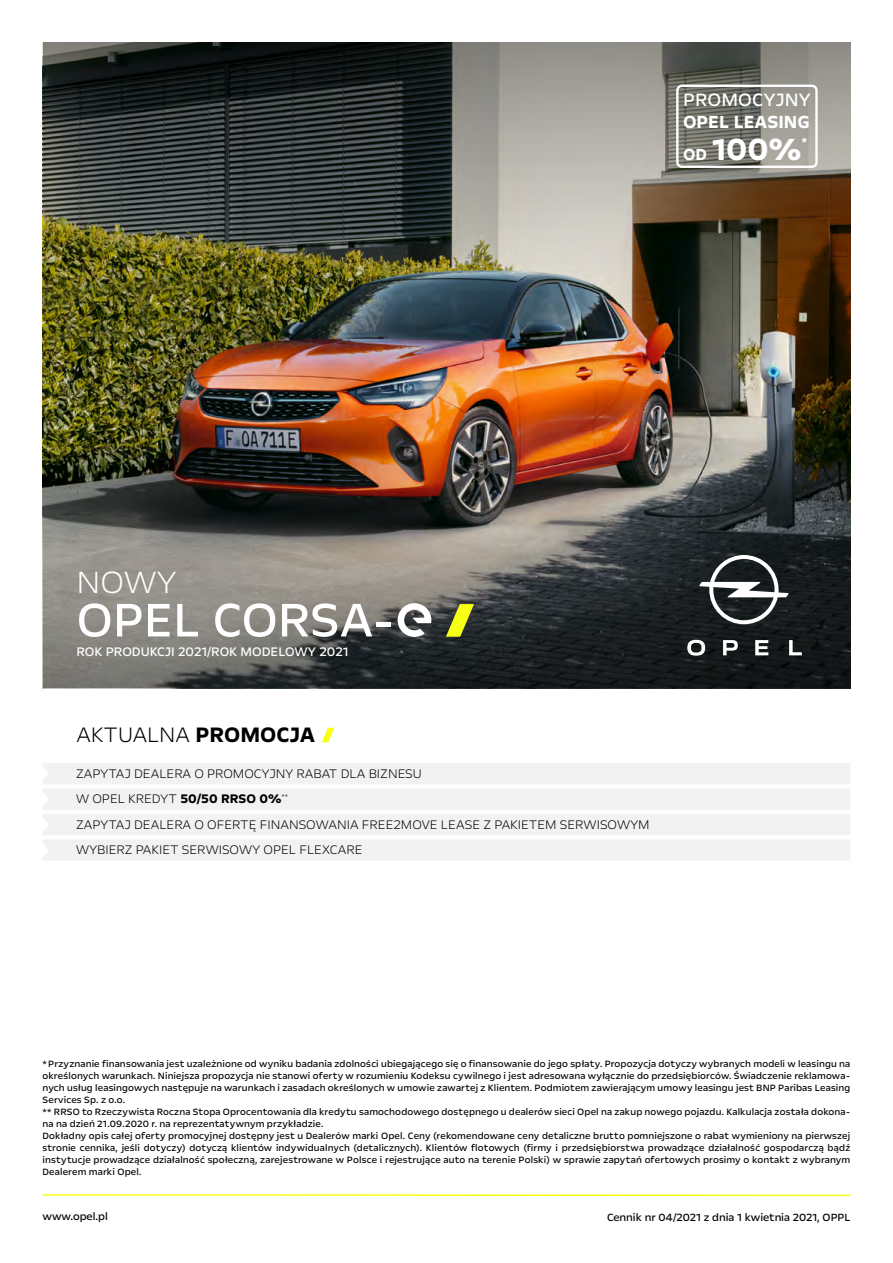
<style>
.page{position:relative;width:893px;height:1263px;background:#fff}
.page>*{position:absolute;margin:0;border:0;box-sizing:border-box;transform-origin:0 0}
.t1{font:54px "Opel Next";color:#fff}
.t2{font:300 35.25px "Opel Next";color:#fff}
.t3{font:700 35.1px "Opel Next";color:#fff}
.t4{font:300 24px "Opel Next";color:#000}
.t5{font:20.55px "Opel Next";letter-spacing:.01em;color:#fff}
.t6{font:700 20.1px "Opel Next";color:#fff}
.t7{font:300 14.25px/25.5px "Opel Next";color:#000}
.t8{font:14.25px "Opel Next";color:#fff}
.t9{font:700 13.65px "Opel Next";color:#fff}
.t10{font:12px "Opel Next";color:#000}
.t11{font:10.5px/12px "Opel Next";letter-spacing:.015em;color:#000}
.s1{font-size:18.45px}
.s2{font-weight:700}
</style>
<div class="page">
<img style="left:43px;top:435px;width:807px;height:253px">
<img style="left:43px;top:43px;width:807px;height:392px">
<svg style="left:446px;top:604px;width:28px;height:33px"></svg>
<svg style="left:322px;top:728px;width:12px;height:14px"></svg>
<svg style="left:687px;top:640px;width:115px;height:16px"></svg>
<svg style="left:699px;top:555px;width:89px;height:69px"></svg>
<hr style="left:43px;top:1194px;width:807px;height:2px;background:#f7ff14">
<svg style="left:43px;top:763px;width:807px;height:97px"></svg>
<div style="left:676px;top:85px;width:142px;height:83px;border:2px solid #fff;border-radius:5px"></div>
<h3 class="t5" style="left:683px;top:87px;width:129px">PROMOCYJNY</h3>
<h3 class="t6" style="left:683px;top:110px;width:128px">OPEL LEASING</h3>
<h3 class="t3" style="left:683px;top:128px;width:120px"><span class="s1">OD</span> 100%</h3>
<h3 class="t9" style="left:802px;top:133px;width:7px">*</h3>
<h2 class="t2" style="left:77px;top:560px;width:101px">NOWY</h2>
<h1 class="t1" style="left:77px;top:586px;width:358px">OPEL CORSA-<span class="s2">{ele}</span></h1>
<h3 class="t8" style="left:77px;top:643px;width:273px">ROK PRODUKCJI 2021/ROK MODELOWY 2021</h3>
<h3 class="t4" style="left:77px;top:720px;width:240px">AKTUALNA <span class="s2">PROMOCJA</span></h3>
<h3 class="t7" style="left:76px;top:760px;width:575px">ZAPYTAJ DEALERA O PROMOCYJNY RABAT DLA BIZNESU<br>W OPEL KREDYT <span class="s2">50/50 RRSO 0%</span><sup>**<br></sup>ZAPYTAJ DEALERA O OFERTĘ FINANSOWANIA FREE2MOVE LEASE Z PAKIETEM SERWISOWYM WYBIERZ PAKIET SERWISOWY OPEL FLEXCARE</h3>
<p class="t11" style="left:43px;top:1057px;width:809px">*Przyznanie finansowania jest uzależnione od wyniku badania zdolności ubiegającego się o finansowanie do jego spłaty. Propozycja dotyczy wybranych modeli w leasingu na określonych warunkach. Niniejsza propozycja nie stanowi oferty w rozumieniu Kodeksu cywilnego i jest adresowana wyłącznie do przedsiębiorców. Świadczenie reklamowa&shy;nych usług leasingowych następuje na warunkach i zasadach określonych w umowie zawartej z Klientem. Podmiotem zawierającym umowy leasingu jest BNP Paribas Leasing Services Sp. z o.o.<br>** RRSO to Rzeczywista Roczna Stopa Oprocentowania dla kredytu samochodowego dostępnego u dealerów sieci Opel na zakup nowego pojazdu. Kalkulacja została dokona&shy;na na dzień 21.09.2020 r. na reprezentatywnym przykładzie.<br>Dokładny opis całej oferty promocyjnej dostępny jest u Dealerów marki Opel. Ceny (rekomendowane ceny detaliczne brutto pomniejszone o rabat wymieniony na pierwszej stronie cennika, jeśli dotyczy) dotyczą klientów indywidualnych (detalicznych). Klientów flotowych (firmy i przedsiębiorstwa prowadzące działalność gospodarczą bądź instytucje prowadzące działalność społeczną, zarejestrowane w Polsce i rejestrujące auto na terenie Polski) w sprawie zapytań ofertowych prosimy o kontakt z wybranym Dealerem marki Opel.</p>
<p class="t10" style="left:607px;top:1209px;width:245px">Cennik nr 04/2021 z dnia 1 kwietnia 2021, OPPL</p>
<p class="t10" style="left:43px;top:1209px;width:67px">www.opel.pl</p>
</div>
